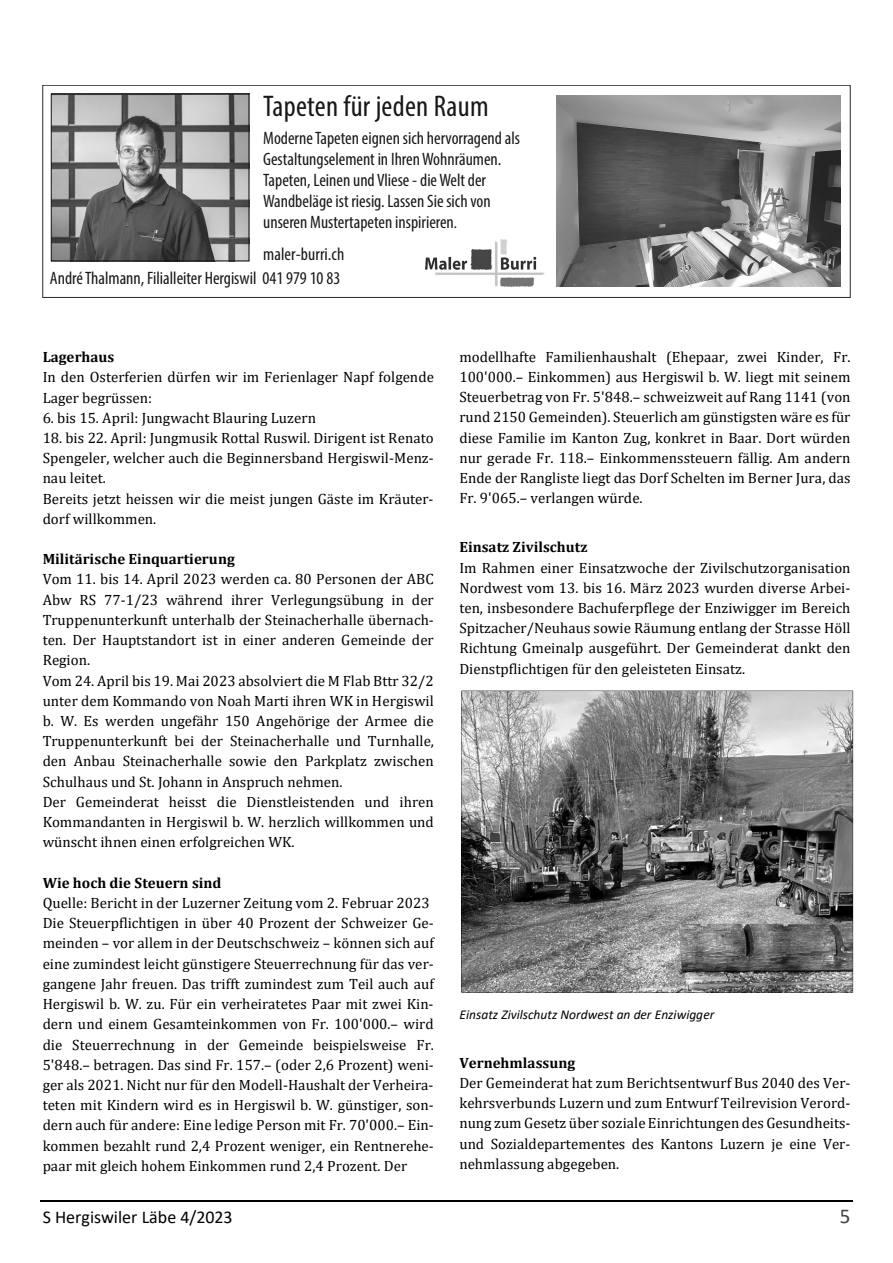
<style>
.page{position:relative;width:893px;height:1263px;background:#fff}
.page>*{position:absolute;margin:0;border:0;box-sizing:border-box;transform-origin:0 0}
.t1{font:condensed 30px "Myriad Pro";letter-spacing:.01em;color:#181818}
.t2{font:21px "Calibri";color:#404040}
.t3{font:condensed 18px/21px "Myriad Pro";color:#181818}
.t4{font:18px "Calibri";color:#000}
.t5{font:15px/20.2px "Cambria";color:#000}
.t6{font:700 15px "Cambria";color:#000}
.t7{font:italic 13.5px "Calibri";color:#000}
.s1{font-size:16.5px}
</style>
<div class="page">
<hr style="left:41px;top:1200px;width:812px;height:2px;background:#000">
<svg style="left:461px;top:691px;width:392px;height:301px;background:#7e7e7e"></svg>
<svg style="left:50px;top:93px;width:791px;height:194px"></svg>
<img style="left:53px;top:96px;width:194px;height:163px">
<div style="left:51px;top:94px;width:198px;height:167px;border:1px solid #181818"></div>
<img style="left:425px;top:239px;width:119px;height:47px">
<div style="left:43px;top:85px;width:807px;height:213px;border:1px solid #2a2a2a"></div>
<img style="left:556px;top:96px;width:285px;height:190px">
<h1 class="t1" style="left:263px;top:88px;width:227px">Tapeten für jeden Raum</h1>
<p class="t3" style="left:263px;top:127px;width:258px">Moderne Tapeten eignen sich hervorragend als Gestaltungselement in Ihren Wohnräumen.<br>Tapeten, Leinen und Vliese - die Welt der Wandbeläge ist riesig. Lassen Sie sich von unseren Mustertapeten inspirieren<span class="s1">.</span></p>
<p class="t3" style="left:50px;top:242px;width:296px;line-height:23.5px;text-align:right">maler-burri.ch<br>André Thalmann, Filialleiter Hergiswil 041 979 10 83</p>
<p class="t6" style="left:43px;top:346px;width:73px">Lagerhaus</p>
<p class="t5" style="left:43px;top:367px;width:393px">In den Osterferien dürfen wir im Ferienlager Napf folgende<br>Lager begrüssen:</p>
<p class="t5" style="left:43px;top:407px;width:275px">6. bis 15. April: Jungwacht Blauring Luzern</p>
<p class="t5" style="left:43px;top:427px;width:393px">18. bis 22. April: Jungmusik Rottal Ruswil. Dirigent ist Renato Spengeler, welcher auch die Beginnersband Hergiswil-Menz&shy;nau leitet.<br>Bereits jetzt heissen wir die meist jungen Gäste im Kräuter&shy;dorf willkommen.</p>
<p class="t6" style="left:43px;top:549px;width:194px">Militärische Einquartierung</p>
<p class="t5" style="left:43px;top:569px;width:393px">Vom 11. bis 14. April 2023 werden ca. 80 Personen der ABC Abw RS 77-1/23 während ihrer Verlegungsübung in der Truppenunterkunft unterhalb der Steinacherhalle übernach&shy;ten. Der Hauptstandort ist in einer anderen Gemeinde der Region.<br>Vom 24. April bis 19. Mai 2023 absolviert die M Flab Bttr 32/2 unter dem Kommando von Noah Marti ihren WK in Hergiswil b. W. Es werden ungefähr 150 Angehörige der Armee die Truppenunterkunft bei der Steinacherhalle und Turnhalle, den Anbau Steinacherhalle sowie den Parkplatz zwischen Schulhaus und St. Johann in Anspruch nehmen.<br>Der Gemeinderat heisst die Dienstleistenden und ihren Kommandanten in Hergiswil b. W. herzlich willkommen und wünscht ihnen einen erfolgreichen WK.</p>
<p class="t6" style="left:43px;top:872px;width:180px">Wie hoch die Steuern sind</p>
<p class="t5" style="left:43px;top:893px;width:393px">Quelle: Bericht in der Luzerner Zeitung vom 2. Februar 2023<br>Die Steuerpflichtigen in über 40 Prozent der Schweizer Ge&shy;meinden – vor allem in der Deutschschweiz – können sich auf eine zumindest leicht günstigere Steuerrechnung für das ver&shy;gangene Jahr freuen. Das trifft zumindest zum Teil auch auf Hergiswil b. W. zu. Für ein verheiratetes Paar mit zwei Kin&shy;dern und einem Gesamteinkommen von Fr. 100'000.– wird die Steuerrechnung in der Gemeinde beispielsweise Fr.<br>5'848.– betragen. Das sind Fr. 157.– (oder 2,6 Prozent) weni&shy;ger als 2021. Nicht nur für den Modell-Haushalt der Verheira&shy;teten mit Kindern wird es in Hergiswil b. W. günstiger, son&shy;dern auch für andere: Eine ledige Person mit Fr. 70'000.– Ein&shy;kommen bezahlt rund 2,4 Prozent weniger, ein Rentnerehe&shy;paar mit gleich hohem Einkommen rund 2,4 Prozent. Der</p>
<p class="t5" style="left:459px;top:346px;width:393px;text-align:justify">modellhafte Familienhaushalt (Ehepaar, zwei Kinder, Fr.<br>100'000.– Einkommen) aus Hergiswil b. W. liegt mit seinem Steuerbetrag von Fr. 5'848.– schweizweit auf Rang 1141 (von rund 2150 Gemeinden). Steuerlich am günstigsten wäre es für diese Familie im Kanton Zug, konkret in Baar. Dort würden nur gerade Fr. 118.– Einkommenssteuern fällig. Am andern Ende der Rangliste liegt das Dorf Schelten im Berner Jura, das Fr. 9'065.– verlangen würde.</p>
<p class="t6" style="left:459px;top:536px;width:130px">Einsatz Zivilschutz</p>
<p class="t5" style="left:459px;top:557px;width:393px;text-align:justify">Im Rahmen einer Einsatzwoche der Zivilschutzorganisation Nordwest vom 13. bis 16. März 2023 wurden diverse Arbei&shy;ten, insbesondere Bachuferpflege der Enziwigger im Bereich Spitzacher/Neuhaus sowie Räumung entlang der Strasse Höll Richtung Gmeinalp ausgeführt. Der Gemeinderat dankt den Dienstpflichtigen für den geleisteten Einsatz.</p>
<p class="t7" style="left:459px;top:1005px;width:256px">Einsatz Zivilschutz Nordwest an der Enziwigger</p>
<p class="t6" style="left:459px;top:1052px;width:117px">Vernehmlassung</p>
<p class="t5" style="left:459px;top:1073px;width:393px;text-align:justify">Der Gemeinderat hat zum Berichtsentwurf Bus 2040 des Ver&shy;kehrsverbunds Luzern und zum Entwurf Teilrevision Verord&shy;nung zum Gesetz über soziale Einrichtungen des Gesundheits&shy;und Sozialdepartementes des Kantons Luzern je eine Ver&shy;nehmlassung abgegeben.</p>
<p class="t4" style="left:43px;top:1205px;width:192px">S Hergiswiler Läbe 4/2023</p>
<h2 class="t2" style="left:840px;top:1202px;width:12px">5</h2>
</div>
